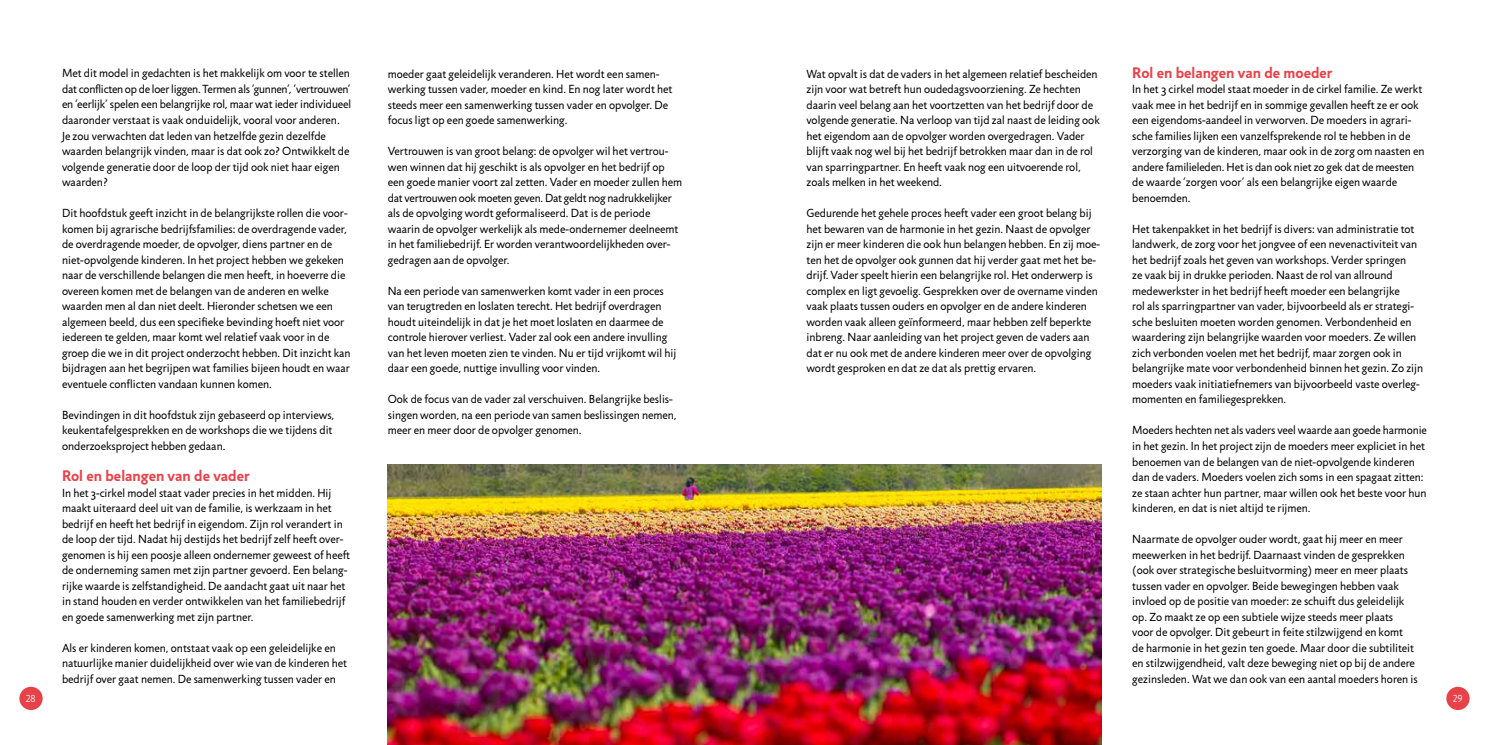
<style>
.page{position:relative;width:1489px;height:745px;background:#fff}
.page>*{position:absolute;margin:0;border:0;box-sizing:border-box;transform-origin:0 0}
.t1{font:700 15.5px "Jigsaw";color:#e84249}
.t2{font:11.88px/15.5px "Jigsaw";color:#000}
.t3{font:300 10.25px "Jigsaw";color:#fff}
</style>
<div class="page">
<div style="left:1446px;top:686px;width:23px;height:23px;background:#e84249;border-radius:50%"></div>
<div style="left:19px;top:686px;width:24px;height:23px;background:#e84249;border-radius:50%"></div>
<img style="left:388px;top:464px;width:713px;height:280px">
<p class="t2" style="left:62px;top:66px;width:290px">Met dit model in gedachten is het makkelijk om voor te stellen dat conflicten op de loer liggen. Termen als ‘gunnen’, ‘vertrouwen’ en ‘eerlijk’ spelen een belangrijke rol, maar wat ieder individueel daaronder verstaat is vaak onduidelijk, vooral voor anderen.<br>Je zou verwachten dat leden van hetzelfde gezin dezelfde waarden belangrijk vinden, maar is dat ook zo? Ontwikkelt de volgende generatie door de loop der tijd ook niet haar eigen waarden?</p>
<p class="t2" style="left:62px;top:205px;width:290px">Dit hoofdstuk geeft inzicht in de belangrijkste rollen die voor&shy;komen bij agrarische bedrijfsfamilies: de overdragende vader, de overdragende moeder, de opvolger, diens partner en de niet-opvolgende kinderen. In het project hebben we gekeken naar de verschillende belangen die men heeft, in hoeverre die overeen komen met de belangen van de anderen en welke waarden men al dan niet deelt. Hieronder schetsen we een algemeen beeld, dus een specifieke bevinding hoeft niet voor iedereen te gelden, maar komt wel relatief vaak voor in de groep die we in dit project onderzocht hebben. Dit inzicht kan bijdragen aan het begrijpen wat families bijeen houdt en waar eventuele conflicten vandaan kunnen komen.</p>
<p class="t2" style="left:62px;top:407px;width:274px">Bevindingen in dit hoofdstuk zijn gebaseerd op interviews, keukentafelgesprekken en de workshops die we tijdens dit onderzoeksproject hebben gedaan.</p>
<h1 class="t1" style="left:62px;top:466px;width:189px">Rol en belangen van de vader</h1>
<p class="t2" style="left:62px;top:484px;width:290px">In het 3-cirkel model staat vader precies in het midden. Hij maakt uiteraard deel uit van de familie, is werkzaam in het bedrijf en heeft het bedrijf in eigendom. Zijn rol verandert in de loop der tijd. Nadat hij destijds het bedrijf zelf heeft over&shy;genomen is hij een poosje alleen ondernemer geweest of heeft de onderneming samen met zijn partner gevoerd. Een belang&shy;rijke waarde is zelfstandigheid. De aandacht gaat uit naar het in stand houden en verder ontwikkelen van het familiebedrijf en goede samenwerking met zijn partner.</p>
<p class="t2" style="left:62px;top:639px;width:286px">Als er kinderen komen, ontstaat vaak op een geleidelijke en natuurlijke manier duidelijkheid over wie van de kinderen het bedrijf over gaat nemen. De samenwerking tussen vader en</p>
<p class="t2" style="left:388px;top:66px;width:286px">moeder gaat geleidelijk veranderen. Het wordt een samen&shy;werking tussen vader, moeder en kind. En nog later wordt het steeds meer een samenwerking tussen vader en opvolger. De focus ligt op een goede samenwerking.</p>
<p class="t2" style="left:388px;top:143px;width:296px">Vertrouwen is van groot belang: de opvolger wil het vertrou&shy;wen winnen dat hij geschikt is als opvolger en het bedrijf op een goede manier voort zal zetten. Vader en moeder zullen hem dat vertrouwen ook moeten geven. Dat geldt nog nadrukkelijker als de opvolging wordt geformaliseerd. Dat is de periode waarin de opvolger werkelijk als mede-ondernemer deelneemt in het familiebedrijf. Er worden verantwoordelijkheden over&shy;gedragen aan de opvolger.</p>
<p class="t2" style="left:388px;top:283px;width:290px">Na een periode van samenwerken komt vader in een proces van terugtreden en loslaten terecht. Het bedrijf overdragen houdt uiteindelijk in dat je het moet loslaten en daarmee de controle hierover verliest. Vader zal ook een andere invulling van het leven moeten zien te vinden. Nu er tijd vrijkomt wil hij daar een goede, nuttige invulling voor vinden.</p>
<p class="t2" style="left:388px;top:391px;width:290px">Ook de focus van de vader zal verschuiven. Belangrijke beslis&shy;singen worden, na een periode van samen beslissingen nemen, meer en meer door de opvolger genomen.</p>
<p class="t2" style="left:806px;top:66px;width:295px">Wat opvalt is dat de vaders in het algemeen relatief bescheiden zijn voor wat betreft hun oudedagsvoorziening. Ze hechten daarin veel belang aan het voortzetten van het bedrijf door de volgende generatie. Na verloop van tijd zal naast de leiding ook het eigendom aan de opvolger worden overgedragen. Vader blijft vaak nog wel bij het bedrijf betrokken maar dan in de rol van sparringpartner. En heeft vaak nog een uitvoerende rol, zoals melken in het weekend.</p>
<p class="t2" style="left:806px;top:205px;width:295px">Gedurende het gehele proces heeft vader een groot belang bij het bewaren van de harmonie in het gezin. Naast de opvolger zijn er meer kinderen die ook hun belangen hebben. En zij moe&shy;ten het de opvolger ook gunnen dat hij verder gaat met het be&shy;drijf. Vader speelt hierin een belangrijke rol. Het onderwerp is complex en ligt gevoelig. Gesprekken over de overname vinden vaak plaats tussen ouders en opvolger en de andere kinderen worden vaak alleen geïnformeerd, maar hebben zelf beperkte inbreng. Naar aanleiding van het project geven de vaders aan dat er nu ook met de andere kinderen meer over de opvolging wordt gesproken en dat ze dat als prettig ervaren.</p>
<h1 class="t1" style="left:1132px;top:63px;width:202px">Rol en belangen van de moeder</h1>
<p class="t2" style="left:1132px;top:81px;width:294px">In het 3 cirkel model staat moeder in de cirkel familie. Ze werkt vaak mee in het bedrijf en in sommige gevallen heeft ze er ook een eigendoms-aandeel in verworven. De moeders in agrari&shy;sche families lijken een vanzelfsprekende rol te hebben in de verzorging van de kinderen, maar ook in de zorg om naasten en andere familieleden. Het is dan ook niet zo gek dat de meesten de waarde ‘zorgen voor’ als een belangrijke eigen waarde benoemden.</p>
<p class="t2" style="left:1132px;top:221px;width:292px">Het takenpakket in het bedrijf is divers: van administratie tot landwerk, de zorg voor het jongvee of een nevenactiviteit van het bedrijf zoals het geven van workshops. Verder springen<br>ze vaak bij in drukke perioden. Naast de rol van allround medewerkster in het bedrijf heeft moeder een belangrijke<br>rol als sparringpartner van vader, bijvoorbeeld als er strategi&shy;sche besluiten moeten worden genomen. Verbondenheid en waardering zijn belangrijke waarden voor moeders. Ze willen zich verbonden voelen met het bedrijf, maar zorgen ook in belangrijke mate voor verbondenheid binnen het gezin. Zo zijn moeders vaak initiatiefnemers van bijvoorbeeld vaste overleg&shy;momenten en familiegesprekken.</p>
<p class="t2" style="left:1132px;top:422px;width:296px">Moeders hechten net als vaders veel waarde aan goede harmonie in het gezin. In het project zijn de moeders meer expliciet in het benoemen van de belangen van de niet-opvolgende kinderen dan de vaders. Moeders voelen zich soms in een spagaat zitten: ze staan achter hun partner, maar willen ook het beste voor hun kinderen, en dat is niet altijd te rijmen.</p>
<p class="t2" style="left:1132px;top:531px;width:287px">Naarmate de opvolger ouder wordt, gaat hij meer en meer meewerken in het bedrijf. Daarnaast vinden de gesprekken (ook over strategische besluitvorming) meer en meer plaats tussen vader en opvolger. Beide bewegingen hebben vaak invloed op de positie van moeder: ze schuift dus geleidelijk op. Zo maakt ze op een subtiele wijze steeds meer plaats<br>voor de opvolger. Dit gebeurt in feite stilzwijgend en komt<br>de harmonie in het gezin ten goede. Maar door die subtiliteit en stilzwijgendheid, valt deze beweging niet op bij de andere gezinsleden. Wat we dan ook van een aantal moeders horen is</p>
<p class="t3" style="left:26px;top:692px;width:11px">28</p>
<p class="t3" style="left:1452px;top:692px;width:11px">29</p>
</div>
